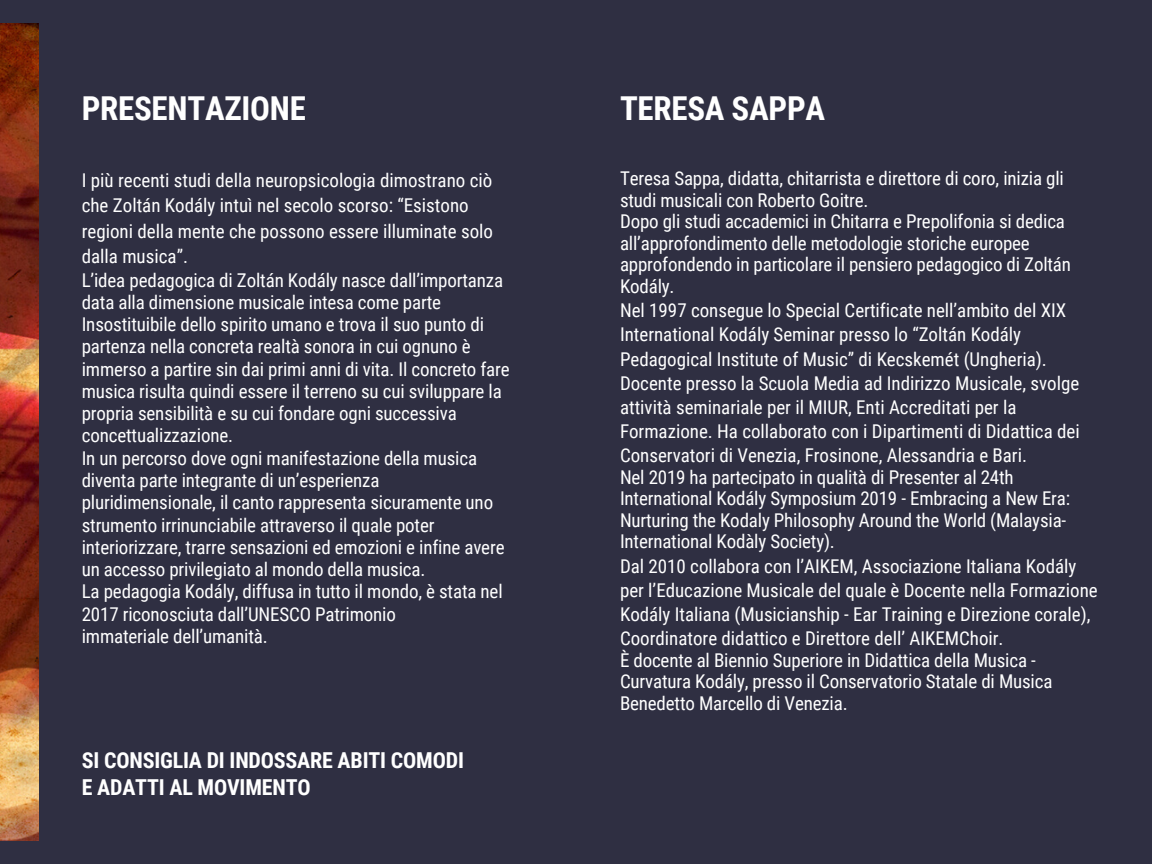
<style>
.page{position:relative;width:1152px;height:864px;background:#2f2f42}
.page>*{position:absolute;margin:0;border:0;box-sizing:border-box;transform-origin:0 0}
.t1{font:700 33px "Roboto Condensed";letter-spacing:-.005em;color:#fff}
.t2{font:700 22px/26.8px "Roboto Condensed";letter-spacing:-.01em;color:#fff}
.t3{font:19px/22.8px "Roboto Condensed";letter-spacing:-.01em;color:#fff}
</style>
<div class="page">
<img style="left:0;top:23px;width:39px;height:818px">
<h1 class="t1" style="left:82px;top:89px;width:226px">PRESENTAZIONE</h1>
<h1 class="t1" style="left:620px;top:90px;width:207px">TERESA SAPPA</h1>
<p class="t3" style="left:82px;top:169px;width:429px">I più recenti studi della neuropsicologia dimostrano ciò che Zoltán Kodály intuì nel secolo scorso: “Esistono regioni della mente che possono essere illuminate solo dalla musica”.<br>L’idea pedagogica di Zoltán Kodály nasce dall’importanza data alla dimensione musicale intesa come parte Insostituibile dello spirito umano e trova il suo punto di partenza nella concreta realtà sonora in cui ognuno è immerso a partire sin dai primi anni di vita. Il concreto fare musica risulta quindi essere il terreno su cui sviluppare la propria sensibilità e su cui fondare ogni successiva concettualizzazione.<br>In un percorso dove ogni manifestazione della musica diventa parte integrante di un’esperienza pluridimensionale, il canto rappresenta sicuramente uno strumento irrinunciabile attraverso il quale poter interiorizzare, trarre sensazioni ed emozioni e infine avere un accesso privilegiato al mondo della musica.<br>La pedagogia Kodály, diffusa in tutto il mondo, è stata nel 2017 riconosciuta dall’UNESCO Patrimonio<br>immateriale dell’umanità.</p>
<p class="t3" style="left:620px;top:168px;width:453px;line-height:21.6px">Teresa Sappa, didatta, chitarrista e direttore di coro, inizia gli studi musicali con Roberto Goitre.<br>Dopo gli studi accademici in Chitarra e Prepolifonia si dedica all’approfondimento delle metodologie storiche europee approfondendo in particolare il pensiero pedagogico di Zoltán Kodály.</p>
<p class="t3" style="left:620px;top:299px;width:461px;line-height:24.2px">Nel 1997 consegue lo Special Certificate nell’ambito del XIX International Kodály Seminar presso lo “Zoltán Kodály Pedagogical Institute of Music” di Kecskemét (Ungheria).<br>Docente presso la Scuola Media ad Indirizzo Musicale, svolge attività seminariale per il MIUR, Enti Accreditati per la Formazione. Ha collaborato con i Dipartimenti di Didattica dei Conservatori di Venezia, Frosinone, Alessandria e Bari.</p>
<p class="t3" style="left:620px;top:467px;width:452px;line-height:21.6px">Nel 2019 ha partecipato in qualità di Presenter al 24th International Kodály Symposium 2019 - Embracing a New Era:<br>Nurturing the Kodaly Philosophy Around the World (Malaysia-International Kodàly Society).</p>
<p class="t3" style="left:620px;top:554px;width:479px;line-height:24.2px">Dal 2010 collabora con l’AIKEM, Associazione Italiana Kodály per l’Educazione Musicale del quale è Docente nella Formazione Kodály Italiana (Musicianship - Ear Training e Direzione corale), Coordinatore didattico e Direttore dell’ AIKEMChoir.</p>
<p class="t3" style="left:620px;top:649px;width:434px;line-height:21.6px">È docente al Biennio Superiore in Didattica della Musica -<br>Curvatura Kodály, presso il Conservatorio Statale di Musica<br>Benedetto Marcello di Venezia.</p>
<p class="t2" style="left:82px;top:747px;width:384px">SI CONSIGLIA DI INDOSSARE ABITI COMODI<br>E ADATTI AL MOVIMENTO</p>
</div>
